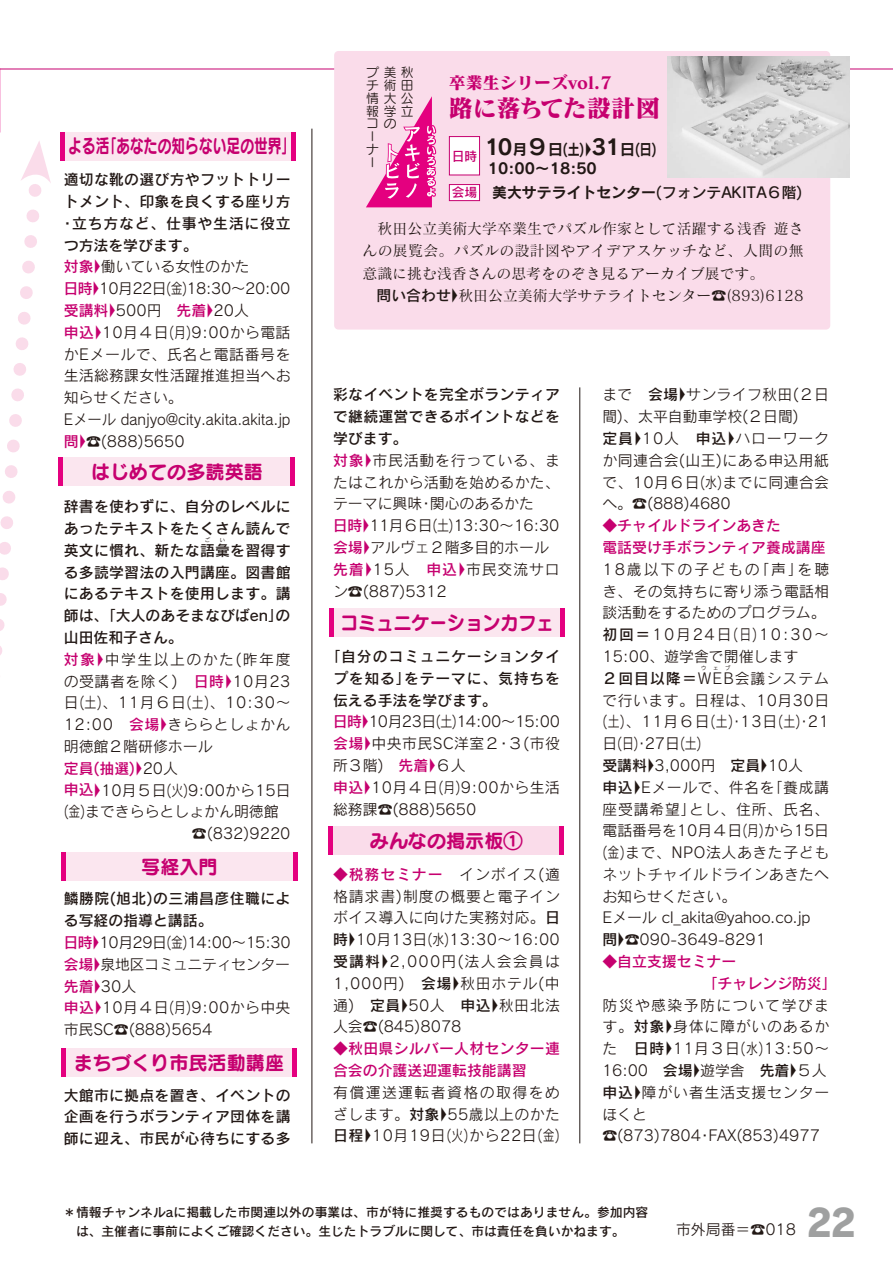
<style>
.page{position:relative;width:893px;height:1263px;background:#fff}
.page>*{position:absolute;margin:0;border:0;box-sizing:border-box;transform-origin:0 0}
.t1{font:37.2px "Rodin Pro EB";color:#9fa0a0}
.t2{font:24.45px "Matisse Pro EB";letter-spacing:-.03em;color:#c6006f}
.t3{font:21.3px "Rodin Pro B";color:#221815}
.t4{font:19.2px "Seurat Pro B";color:#c6006f}
.t5{font:19.2px "Seurat Pro B";color:#c6006f;scale:.72 1}
.t6{font:19.2px "Seurat Pro B";color:#c6006f;scale:.93 1}
.t7{font:16.95px "Matisse Pro EB";color:#c6006f}
.t8{font:14.85px/21.8px "Rodin Pro M";letter-spacing:.015em;color:#221815}
.t9{font:14.85px/21.8px "Rodin Pro DB";letter-spacing:.015em;color:#221815;text-align:justify}
.t10{font:14.85px/21.8px "Rodin Pro M";letter-spacing:.055em;color:#221815}
.t11{font:14.85px/21.8px "Rodin Pro DB";color:#c6006f}
.t12{font:14.85px/22.4px "Matisse Pro M";letter-spacing:.005em;color:#221815}
.t13{font:14.85px/21.8px "Rodin Pro M";letter-spacing:-.025em;color:#221815}
.t14{font:14.85px "Matisse Pro M";letter-spacing:.005em;color:#221815;scale:.5 1}
.t15{font:14.85px "Rodin Pro B";color:#221815}
.t16{font:14.85px "Rodin Pro M";letter-spacing:.015em;color:#221815;scale:.8 1}
.t17{font:12.75px "Rodin Pro DB";letter-spacing:.005em;color:#221815}
.t18{font:12.75px/12.8px "Seurat Pro M";color:#221815}
.t19{font:12.75px "Rodin Pro DB";color:#c6006f}
.t20{font:5.25px "Rodin Pro M";color:#221815}
.t21{font:5.25px "Rodin Pro DB";color:#221815}
.s1{font-family:"Rodin Pro DB";color:#c6006f}
.s2{font-family:"Rodin Pro M";color:#221815}
.s3{font-family:"Rodin Pro B"}
.s4{font-family:"Rodin Pro DB"}
.s5{font-family:"Rodin Pro L"}
</style>
<div class="page">
<svg style="left:0;top:141px;width:51px;height:514px"></svg>
<hr style="left:311px;top:129px;width:1px;height:1014px;background:#221815">
<hr style="left:0;top:69px;width:893px;height:1px;background:#c6006f">
<div style="left:333px;top:826px;width:226px;height:29px;background:#fadcea"></div>
<div style="left:559px;top:826px;width:5px;height:29px;background:#e4007f"></div>
<div style="left:328px;top:826px;width:5px;height:29px;background:#e4007f"></div>
<div style="left:66px;top:1048px;width:226px;height:29px;background:#fbe6ef"></div>
<div style="left:292px;top:1048px;width:5px;height:29px;background:#e4007f"></div>
<div style="left:61px;top:1048px;width:5px;height:29px;background:#e4007f"></div>
<div style="left:63px;top:457px;width:227px;height:29px;background:#fbe6ef"></div>
<div style="left:290px;top:457px;width:5px;height:29px;background:#e4007f"></div>
<div style="left:58px;top:457px;width:5px;height:29px;background:#e4007f"></div>
<div style="left:334px;top:609px;width:227px;height:28px;background:#fbe6ef"></div>
<div style="left:560px;top:609px;width:5px;height:28px;background:#e4007f"></div>
<div style="left:329px;top:609px;width:5px;height:28px;background:#e4007f"></div>
<div style="left:66px;top:853px;width:227px;height:28px;background:#fbe6ef"></div>
<div style="left:292px;top:853px;width:5px;height:28px;background:#e4007f"></div>
<div style="left:61px;top:853px;width:5px;height:28px;background:#e4007f"></div>
<div style="left:65px;top:132px;width:227px;height:28px;background:#fbe6ef"></div>
<div style="left:291px;top:132px;width:5px;height:28px;background:#e4007f"></div>
<div style="left:60px;top:132px;width:5px;height:28px;background:#e4007f"></div>
<hr style="left:579px;top:387px;width:1px;height:756px;background:#221815">
<div style="left:334px;top:51px;width:496px;height:279px;background:#fadcea;border-radius:4px"></div>
<div style="left:449px;top:185px;width:31px;height:16px;background:#fff"></div>
<div style="left:449px;top:184px;width:31px;height:17px;border:1px solid #c6006f"></div>
<img style="left:667px;top:56px;width:182px;height:121px">
<div style="left:449px;top:137px;width:31px;height:38px;background:#fff"></div>
<div style="left:449px;top:136px;width:31px;height:39px;border:1px solid #c6006f"></div>
<svg style="left:366px;top:96px;width:70px;height:112px"></svg>
<p class="t5" style="left:68px;top:133px;width:308px">よる活｢あなたの知らない足の世界「</p>
<p class="t9" style="left:64px;top:168px;width:228px">適切な靴の選び方やフットトリートメント、印象を良くする座り方･立ち方など、仕事や生活に役立つ方法を学びます。</p>
<p class="t8" style="left:63px;top:255px;width:229px"><span class="s1">対象▶</span>働いている女性のかた<br><span class="s1">日時▶</span>10月22日金( (18:30〜20:00<span class="s1">受講料▶</span>500円　<span class="s1">先着▶</span>20人<br><span class="s1">申込▶</span>10月４日月( )9:00から電話かEメールで、氏名と電話番号を生活総務課女性活躍推進担当へお知らせください。<br>Eメール danjyo@city.akita.akita j p.<span class="s1">問</span> ☎<span class="s1">▶</span> )888(5650</p>
<p class="t4" style="left:91px;top:458px;width:174px">はじめての多読英語</p>
<p class="t9" style="left:64px;top:495px;width:228px">辞書を使わずに、自分のレベルにあったテキストをたくさん読んで英文に慣れ、新たな語彙を習得す</p>
<p class="t21" style="left:205px;top:537px;width:7px">ご</p>
<p class="t21" style="left:220px;top:537px;width:7px">い</p>
<p class="t9" style="left:64px;top:560px;width:228px">る多読学習法の入門講座。図書館にあるテキストを使用します。講師は、｢大人のあそまなびばen の｣山田佐和子さん。</p>
<p class="t8" style="left:64px;top:648px;width:228px;text-align:justify"><span class="s1">対象▶</span>中学生以上のかた(昨年度の受講者を除く)　<span class="s1">日時▶</span>10月23日土( )、11月６日土( 、( 10:30〜12:00　<span class="s1">会場▶</span>きららとしょかん明徳館２階研修ホール</p>
<p class="t11" style="left:64px;top:757px;width:116px">定員(抽選)▶<span class="s2">20人</span></p>
<p class="t8" style="left:64px;top:778px;width:228px"><span class="s1">申込▶</span>10月５日火( )9:00から15日</p>
<p class="t16" style="left:64px;top:802px;width:270px">金( )まできららとしょかん明徳館</p>
<p class="t8" style="left:192px;top:822px;width:100px">☎)832(9220</p>
<p class="t4" style="left:141px;top:853px;width:78px">写経入門</p>
<p class="t9" style="left:64px;top:887px;width:228px">鱗勝院(旭北)の三浦昌彦住職による写経の指導と講話。</p>
<p class="t13" style="left:63px;top:931px;width:229px"><span class="s1">日時▶</span>10月29日金( (14:00〜15:30<span class="s1">会場▶</span>泉地区コミュニティセンター</p>
<p class="t11" style="left:64px;top:974px;width:74px">先着▶<span class="s2">30人</span></p>
<p class="t8" style="left:64px;top:996px;width:228px"><span class="s1">申込▶</span>10月４日月( )9:00から中央市民SC☎)888(5654</p>
<p class="t4" style="left:74px;top:1049px;width:212px">まちづくり市民活動講座</p>
<p class="t9" style="left:64px;top:1083px;width:228px">大館市に拠点を置き、イベントの企画を行うボランティア団体を講師に迎え、市民が心待ちにする多</p>
<p class="t18" style="left:366px;top:66px;width:48px">プ美秋チ術田情大公報学立コ<br>ー<br>ナ<br>ー</p>
<p class="t18" style="left:384px;top:117px;width:14px">の</p>
<p class="t7" style="left:449px;top:72px;width:164px">卒業生シリーズvol.7</p>
<h2 class="t2" style="left:449px;top:91px;width:213px">路に落ちてた設計図</h2>
<p class="t19" style="left:452px;top:147px;width:27px">日時</p>
<p class="t15" style="left:488px;top:158px;width:110px">10:00〜18:50</p>
<h3 class="t3" style="left:527px;top:132px;width:23px">９</h3>
<h3 class="t3" style="left:485px;top:132px;width:29px">10</h3>
<h3 class="t3" style="left:592px;top:132px;width:30px">31</h3>
<p class="t15" style="left:548px;top:139px;width:45px">日土( )▶</p>
<p class="t15" style="left:620px;top:139px;width:38px">日日( (</p>
<p class="t15" style="left:512px;top:139px;width:16px">月</p>
<p class="t19" style="left:452px;top:184px;width:27px">会場</p>
<p class="t9" style="left:492px;top:181px;width:312px"><span class="s3">美大サテライトセンター</span>(フォンテAKITA６階(</p>
<p class="t12" style="left:362px;top:217px;width:443px">　秋田公立美術大学卒業生でパズル作家として活躍する浅香<br>んの展覧会。パズルの設計図やアイデアスケッチなど、人間の無意識に挑む浅香さんの思考をのぞき見るアーカイブ展です。</p>
<p class="t14" style="left:377px;top:286px;width:856px"><span class="s4">問い合わせ</span>▶秋田公立美術大学サテライトセンター☎)893(6128</p>
<p class="t12" style="left:774px;top:217px;width:31px">遊さ</p>
<p class="t9" style="left:333px;top:383px;width:228px">彩なイベントを完全ボランティアで継続運営できるポイントなどを学びます。</p>
<p class="t8" style="left:333px;top:449px;width:229px"><span class="s1">対象▶</span>市民活動を行っている、またはこれから活動を始めるかた、テーマに興味･関心のあるかた<br><span class="s1">日時▶</span>11月６日土( (13:30〜16:30<span class="s1">会場▶</span>アルヴェ２階多目的ホール<span class="s1">先着▶</span>15人　<span class="s1">申込▶</span>市民交流サロン☎)887(5312</p>
<p class="t6" style="left:340px;top:609px;width:231px">コミュニケーションカフェ</p>
<p class="t9" style="left:333px;top:645px;width:228px">｢自分のコミュニケーションタイプを知る｣をテーマに、気持ちを伝える手法を学びます。</p>
<p class="t8" style="left:333px;top:710px;width:229px"><span class="s1">日時▶</span>10月23日土( (14:00〜15:00<span class="s1">会場▶</span>中央市民SC洋室２３･ (市役所３階)　<span class="s1">先着</span>６<span class="s1">▶</span> 人<br><span class="s1">申込▶</span>10月４日月( )9:00から生活総務課☎)888(5650</p>
<p class="t4" style="left:370px;top:827px;width:155px">みんなの掲示板1</p>
<p class="t11" style="left:333px;top:863px;width:228px">◆税務セミナー　<span class="s2">インボイス適(</span></p>
<p class="t8" style="left:333px;top:885px;width:228px;text-align:justify">格請求書)制度の概要と電子インボイス導入に向けた実務対応。<span class="s4">日時▶</span>10月13日水( (13:30〜16:00<span class="s4">受講料▶</span>2,000円(法人会会員は1,000円)　<span class="s4">会場▶</span>秋田ホテル中(通)　<span class="s4">定員▶</span>50人　<span class="s4">申込▶</span>秋田北法人会☎)845(8078</p>
<p class="t11" style="left:333px;top:1037px;width:228px">◆秋田県シルバー人材センター連合会の介護送迎運転技能講習</p>
<p class="t8" style="left:333px;top:1081px;width:228px;text-align:justify">有償運送運転者資格の取得をめざします。<span class="s4">対象▶</span>55歳以上のかた<span class="s4">日程</span><span class="s5">▶</span>10月19日火( )から22日金( (</p>
<p class="t8" style="left:602px;top:383px;width:228px">まで　<span class="s4">会場▶</span>サンライフ秋田２( 日間)、太平自動車学校２( 日間(<br><span class="s4">定員▶</span>10人　<span class="s4">申込▶</span>ハローワークか同連合会(山王)にある申込用紙で、10月６日水( )までに同連合会へ。☎)888(4680</p>
<p class="t11" style="left:602px;top:514px;width:225px">◆チャイルドラインあきた<br>電話受け手ボランティア養成講座</p>
<p class="t8" style="left:602px;top:558px;width:228px">18歳以下の子どもの｢声｣を聴き、その気持ちに寄り添う電話相談活動をするためのプログラム。<span class="s4">初回＝</span>10月24日日( (10:30〜<br>15:00、遊学舎で開催します<br><span class="s4">２回目以降＝</span>WEB会議システム</p>
<p class="t20" style="left:701px;top:665px;width:31px">ウェブ</p>
<p class="t8" style="left:602px;top:688px;width:228px">で行います。日程は、10月30日土( )、11月６日土( )･13日土( ・( 2 1日日( )･27日土( (<br><span class="s4">受講料▶</span>3,000円　<span class="s4">定員▶</span>10人<br><span class="s4">申込▶</span>Eメールで、件名を｢養成講座受講希望｣とし、住所、氏名、電話番号を10月４日月( )から15日金( )まで、NPO法人あきた子どもネットチャイルドラインあきたへお知らせください。<br>Eメール cl_akita@yahoo.co j p.<br><span class="s4">問</span> ☎<span class="s4">▶</span> 090-3649-8291</p>
<p class="t11" style="left:710px;top:950px;width:121px;text-indent:-108px">◆自立支援セミナー<br>｢チャレンジ防災「</p>
<p class="t10" style="left:602px;top:994px;width:229px">防災や感染予防について学びます。<span class="s4">対象▶</span>身体に障がいのあるかた　<span class="s4">日時▶</span>11月３日水( (13:50〜<br>16:00　<span class="s4">会場▶</span>遊学舎　<span class="s4">先着</span>５<span class="s4">▶</span> 人<span class="s4">申込▶</span>障がい者生活支援センターほくと<br>☎(873)7804･FAX)853(4977</p>
<p class="t17" style="left:63px;top:1203px;width:586px">＊情報チャンネルaに掲載した市関連以外の事業は、市が特に推奨するものではありません。参加内容</p>
<h1 class="t1" style="left:806px;top:1197px;width:51px">22</h1>
<p class="t8" style="left:676px;top:1218px;width:122px">市外局番=<span class="s4">☎</span>018</p>
<p class="t17" style="left:76px;top:1222px;width:550px">は、主催者に事前によくご確認ください。生じたトラブルに関して、市は責任を負いかねます。</p>
</div>
